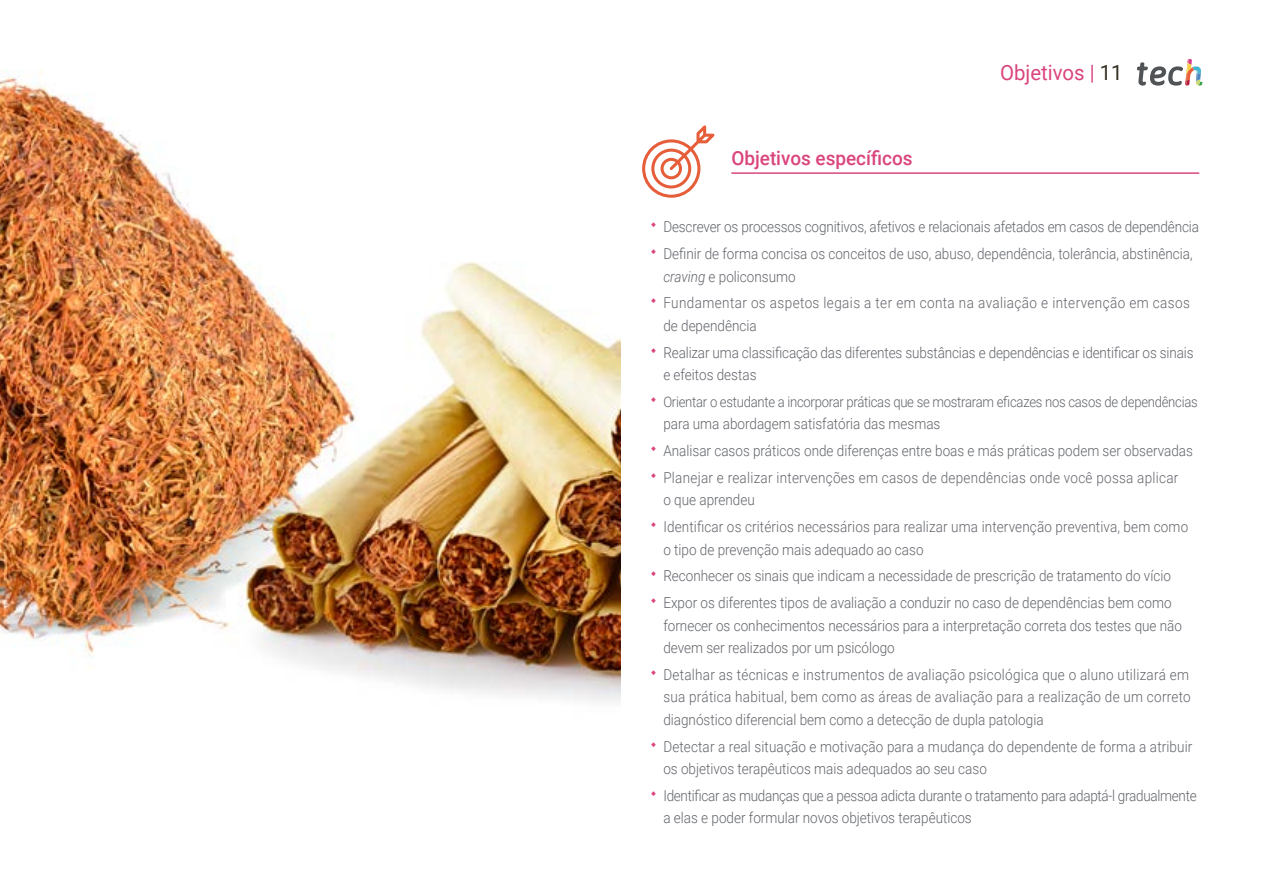
<style>
.page{position:relative;width:1263px;height:893px;background:#fff}
.page>*{position:absolute;margin:0;border:0;box-sizing:border-box;transform-origin:0 0}
.t1{font:21px "Roboto";color:#da447d}
.t2{font:500 19.5px "Roboto";color:#da447d}
.t3{font:300 15px/26.7px "Roboto";color:#61646a;scale:.9 1}
.t4{font:300 15px/22.5px "Roboto";letter-spacing:.02em;color:#61646a;scale:.9 1}
.t5{font:300 15px/22.5px "Roboto";letter-spacing:-.02em;color:#61646a;scale:.9 1}
.t6{font:300 15px/26.7px "Roboto";letter-spacing:.03em;color:#61646a;scale:.9 1}
.t7{font:300 14.55px "Roboto";letter-spacing:-.02em;color:#61646a;scale:.9 1}
.s1{color:#312e20}
.s2{font-style:italic}
</style>
<div class="page">
<svg style="left:642px;top:125px;width:72px;height:73px"></svg>
<hr style="left:731px;top:173px;width:468px;height:1px;background:#da447d">
<img style="left:0;top:70px;width:621px;height:631px">
<svg style="left:1137px;top:59px;width:65px;height:27px"></svg>
<h2 class="t2" style="left:731px;top:144px;width:183px">Objetivos específicos</h2>
<h1 class="t1" style="left:1000px;top:57px;width:124px">Objetivos | <span class="s1">11</span></h1>
<p class="t3" style="left:663px;top:213px;width:597px">Descrever os processos cognitivos, afetivos e relacionais afetados em casos de dependência<br>Definir de forma concisa os conceitos de uso, abuso, dependência, tolerância, abstinência,</p>
<p class="t6" style="left:663px;top:262px;width:586px"><span class="s2">craving</span> e policonsumo<br>Fundamentar os aspetos legais a ter em conta na avaliação e intervenção em casos</p>
<p class="t3" style="left:663px;top:312px;width:591px">de dependência<br>Realizar uma classificação das diferentes substâncias e dependências e identificar os sinais</p>
<p class="t3" style="left:663px;top:361px;width:105px">e efeitos destas</p>
<p class="t7" style="left:663px;top:391px;width:595px">Orientar o estudante a incorporar práticas que se mostraram eficazes nos casos de dependências</p>
<p class="t3" style="left:663px;top:410px;width:590px">para uma abordagem satisfatória das mesmas<br>Analisar casos práticos onde diferenças entre boas e más práticas podem ser observadas<br>Planejar e realizar intervenções em casos de dependências onde você possa aplicar</p>
<p class="t3" style="left:663px;top:486px;width:585px">o que aprendeu<br>Identificar os critérios necessários para realizar uma intervenção preventiva, bem como</p>
<p class="t3" style="left:663px;top:535px;width:566px">o tipo de prevenção mais adequado ao caso<br>Reconhecer os sinais que indicam a necessidade de prescrição de tratamento do vício<br>Expor os diferentes tipos de avaliação a conduzir no caso de dependências bem como</p>
<p class="t3" style="left:663px;top:613px;width:578px;line-height:22.5px">fornecer os conhecimentos necessários para a interpretação correta dos testes que não devem ser realizados por um psicólogo</p>
<p class="t4" style="left:663px;top:663px;width:587px">Detalhar as técnicas e instrumentos de avaliação psicológica que o aluno utilizará em sua prática habitual, bem como as áreas de avaliação para a realização de um correto diagnóstico diferencial bem como a detecção de dupla patologia</p>
<p class="t3" style="left:663px;top:734px;width:589px;line-height:22.5px">Detectar a real situação e motivação para a mudança do dependente de forma a atribuir os objetivos terapêuticos mais adequados ao seu caso</p>
<p class="t5" style="left:663px;top:784px;width:594px">Identificar as mudanças que a pessoa adicta durante o tratamento para adaptá-l gradualmente a elas e poder formular novos objetivos terapêuticos</p>
</div>
